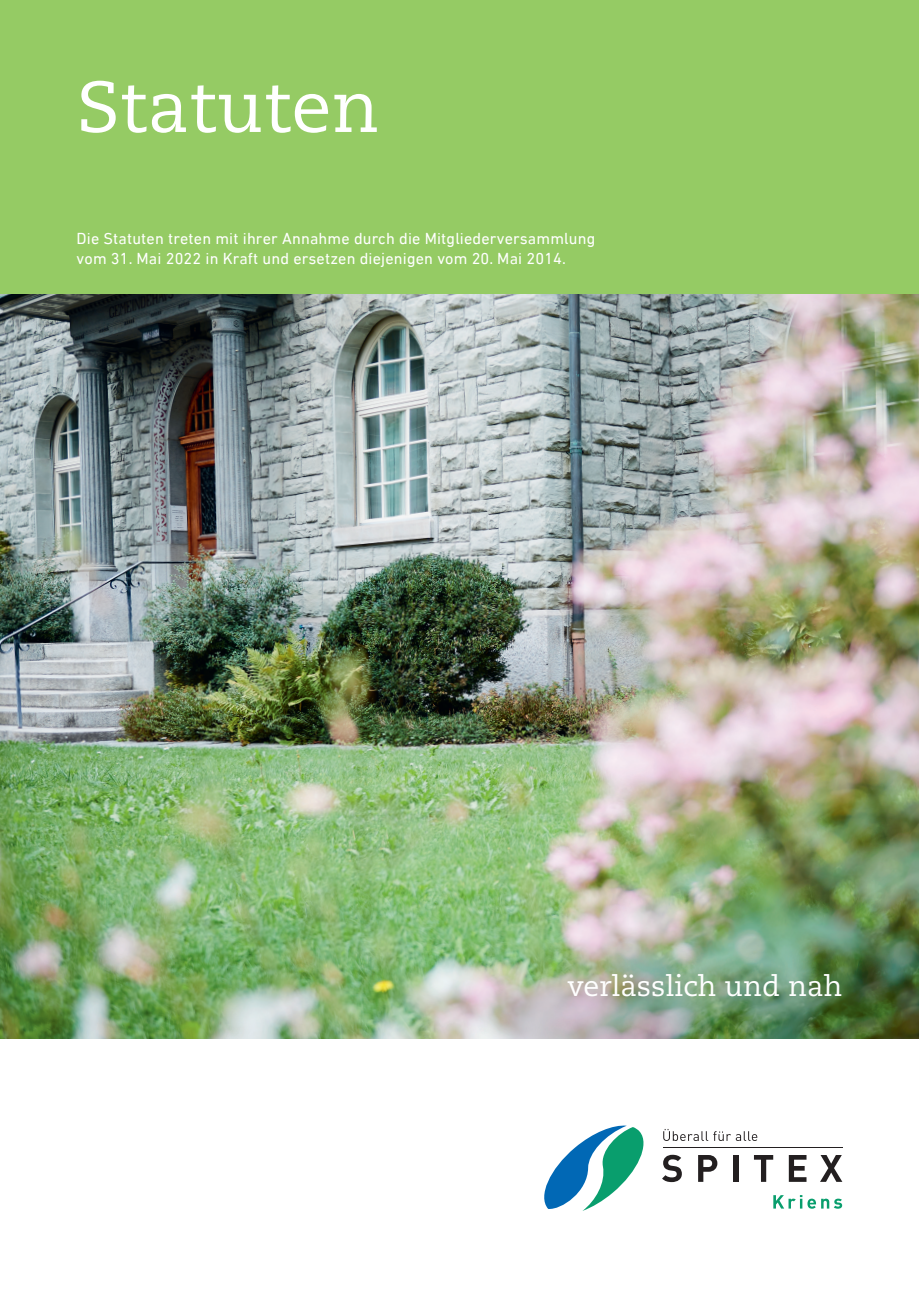
<style>
.page{position:relative;width:919px;height:1289px;background:#fff}
.page>*{position:absolute;margin:0;border:0;box-sizing:border-box;transform-origin:0 0}
.t1{font:72px "Caecilia LT Std";color:#fff}
.t2{font:28.5px "Caecilia LT Std";color:#fff}
.Grundtext{font:16.2px "DIN Next LT Pro";letter-spacing:.01em;color:#fff}
</style>
<div class="page">
<img style="left:1px;top:293px;width:917px;height:745px">
<svg style="left:544px;top:1125px;width:100px;height:85px"></svg>
<svg style="left:662px;top:1154px;width:19px;height:27px"></svg>
<svg style="left:698px;top:1155px;width:19px;height:26px"></svg>
<div style="left:733px;top:1154px;width:5px;height:27px;background:#231f20"></div>
<svg style="left:754px;top:1155px;width:19px;height:26px"></svg>
<svg style="left:788px;top:1155px;width:18px;height:26px"></svg>
<svg style="left:820px;top:1155px;width:22px;height:26px"></svg>
<hr style="left:663px;top:1147px;width:179px;height:1px;background:#231f20">
<svg style="left:663px;top:1129px;width:94px;height:11px"></svg>
<svg style="left:773px;top:1195px;width:69px;height:13px"></svg>
<div style="left:0;top:0;width:918px;height:293px;background:#95cb64"></div>
<p class="t1" style="left:77px;top:65px;width:304px">Statuten</p>
<p class="Grundtext" style="left:77px;top:229px;width:520px">Die Statuten treten mit ihrer Annahme durch die Mitgliederversammlung</p>
<p class="Grundtext" style="left:77px;top:249px;width:491px">vom 31. Mai 2022 in Kraft und ersetzen diejenigen vom 20. Mai 2014.</p>
<p class="t2" style="left:567px;top:969px;width:276px">verlässlich und nah</p>
</div>
